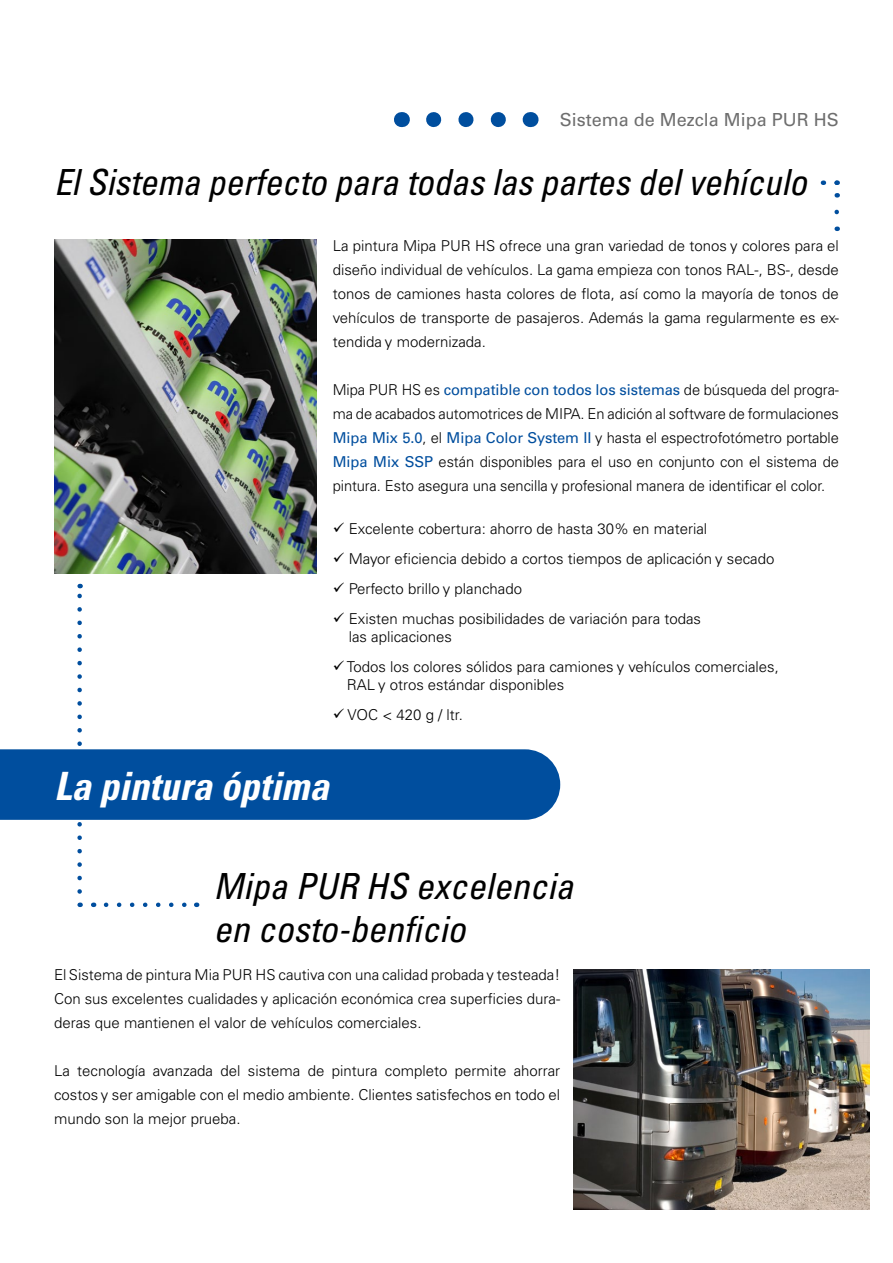
<style>
.page{position:relative;width:893px;height:1263px;background:#fff}
.page>*{position:absolute;margin:0;border:0;box-sizing:border-box;transform-origin:0 0}
.t1{font:39px "Univers LTCYR 67 Bold Cond Obl";color:#fff}
.t2{font:36px/43.2px "Univers LTCYR 57 Condensed Obl";letter-spacing:-.005em;color:#000}
.t3{font:18px "Univers LT Pro 55 Roman";color:#6e6e6e}
.t4{font:300 15px/24px "Univers LT Pro 45";color:#000;text-align:justify}
.s1{font-family:"Univers LT Pro 55 Roman";font-weight:400;color:#004e9e}
</style>
<div class="page">
<svg style="left:0;top:584px;width:560px;height:307px"></svg>
<svg style="left:434px;top:112px;width:72px;height:15px"></svg>
<svg style="left:401px;top:112px;width:1px;height:15px"></svg>
<svg style="left:530px;top:112px;width:1px;height:15px"></svg>
<img style="left:54px;top:240px;width:263px;height:333px">
<svg style="left:834px;top:209px;width:5px;height:3px"></svg>
<svg style="left:834px;top:180px;width:4px;height:5px"></svg>
<svg style="left:106px;top:902px;width:81px;height:5px"></svg>
<img style="left:573px;top:969px;width:296px;height:240px">
<p class="t3" style="left:560px;top:109px;width:281px">Sistema de Mezcla Mipa PUR HS</p>
<h2 class="t2" style="left:54px;top:160px;width:754px">El Sistema perfecto para todas las partes del vehículo</h2>
<p class="t4" style="left:333px;top:233px;width:508px">La pintura Mipa PUR HS ofrece una gran variedad de tonos y colores para el diseño individual de vehículos. La gama empieza con tonos RAL-, BS-, desde tonos de camiones hasta colores de flota, así como la mayoría de tonos de vehículos de transporte de pasajeros. Además la gama regularmente es ex&shy;tendida y modernizada.</p>
<p class="t4" style="left:333px;top:377px;width:508px">Mipa PUR HS es <span class="s1">compatible con todos los sistemas</span> de búsqueda del progra&shy;ma de acabados automotrices de MIPA. En adición al software de formulaciones <span class="s1">Mipa Mix 5.0</span>, el <span class="s1">Mipa Color System II</span> y hasta el espectrofotómetro portable <span class="s1">Mipa Mix SSP</span> están disponibles para el uso en conjunto con el sistema de pintura. Esto asegura una sencilla y profesional manera de identificar el color.</p>
<p class="t4" style="left:333px;top:516px;width:376px">✓ Excelente cobertura: ahorro de hasta 30% en material</p>
<p class="t4" style="left:333px;top:546px;width:443px">✓ Mayor eficiencia debido a cortos tiempos de aplicación y secado</p>
<p class="t4" style="left:333px;top:576px;width:191px">✓ Perfecto brillo y planchado</p>
<p class="t4" style="left:349px;top:609px;width:354px;line-height:18px;text-indent:-16px">✓ Existen muchas posibilidades de variación para todas las aplicaciones</p>
<p class="t4" style="left:347px;top:657px;width:433px;line-height:18px;text-indent:-14px">✓ Todos los colores sólidos para camiones y vehículos comerciales,<br>RAL y otros estándar disponibles</p>
<p class="t4" style="left:333px;top:702px;width:132px">✓ VOC &lt; 420 g / ltr.</p>
<h1 class="t1" style="left:54px;top:762px;width:276px">La pintura óptima</h1>
<h2 class="t2" style="left:213px;top:863px;width:361px">Mipa PUR HS excelencia en costo-benficio</h2>
<p class="t4" style="left:54px;top:963px;width:508px">El Sistema de pintura Mia PUR HS cautiva con una calidad probada y testeada!<br>Con sus excelentes cualidades y aplicación económica crea superficies dura&shy;deras que mantienen el valor de vehículos comerciales.</p>
<p class="t4" style="left:54px;top:1059px;width:508px">La tecnología avanzada del sistema de pintura completo permite ahorrar costos y ser amigable con el medio ambiente. Clientes satisfechos en todo el mundo son la mejor prueba.</p>
</div>
